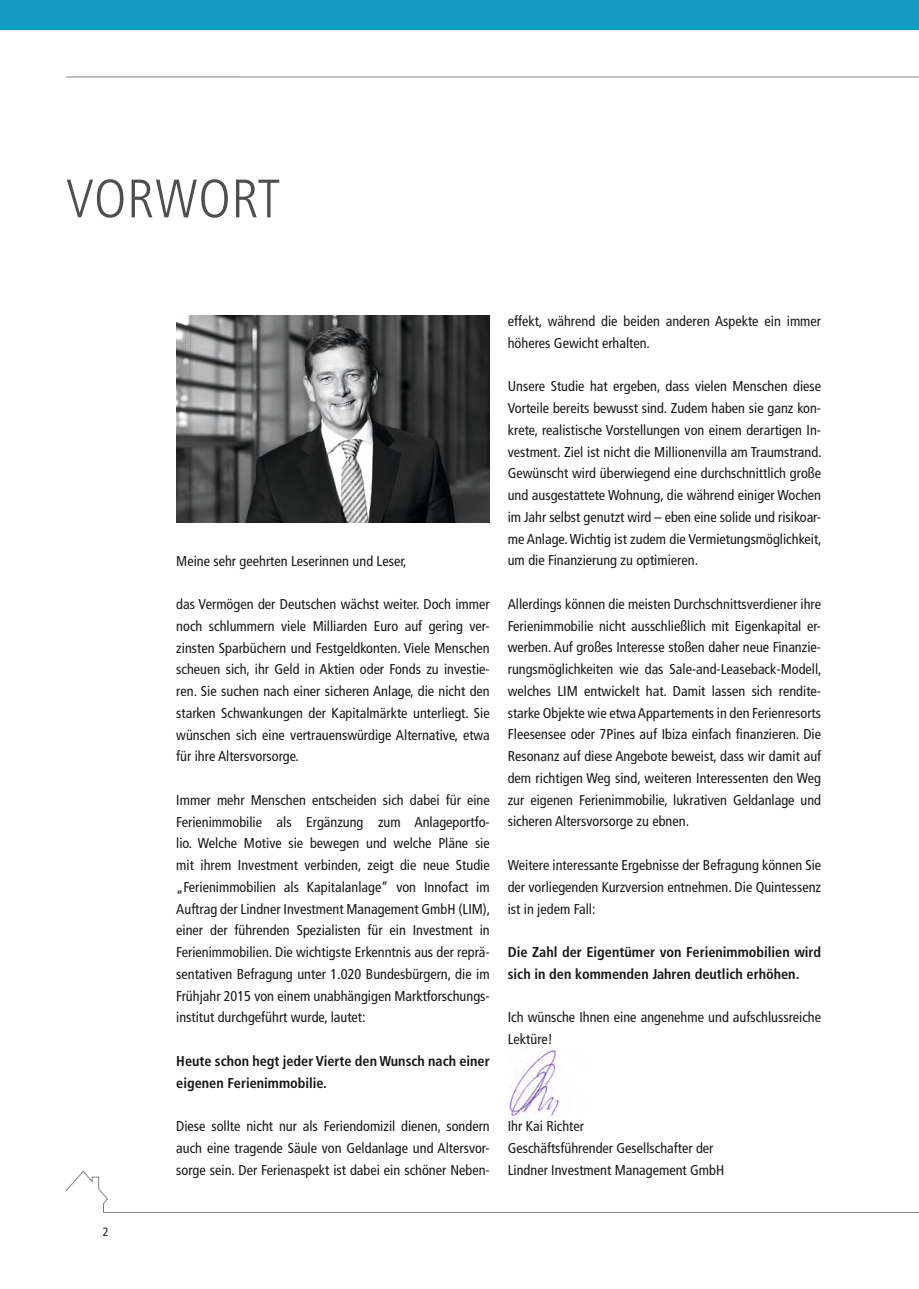
<style>
.page{position:relative;width:919px;height:1289px;background:#fff}
.page>*{position:absolute;margin:0;border:0;box-sizing:border-box;transform-origin:0 0}
.t1{font:300 condensed 54px "Frutiger";letter-spacing:.02em;color:#4f4f4f}
.t2{font:condensed 14.25px/21.8px "Frutiger";color:#171818;text-align:justify}
.t3{font:700 condensed 14.25px/21.8px "Frutiger";color:#171818}
.t4{font:condensed 12px "Frutiger";color:#171818}
</style>
<div class="page">
<img style="left:509px;top:1050px;width:51px;height:68px">
<div style="left:906px;top:0;width:12px;height:30px;background:#139bc2"></div>
<div style="left:0;top:0;width:906px;height:30px;background:#139bc2"></div>
<img style="left:176px;top:315px;width:313px;height:207px">
<svg style="left:65px;top:1170px;width:853px;height:43px"></svg>
<hr style="left:66px;top:76px;width:852px;height:2px;background:#c0c0c0">
<h1 class="t1" style="left:66px;top:168px;width:216px">VORWORT</h1>
<p class="t4" style="left:103px;top:1224px;width:7px">2</p>
<p class="t2" style="left:176px;top:550px;width:232px">Meine sehr geehrten Leserinnen und Leser,</p>
<p class="t2" style="left:176px;top:593px;width:315px">das Vermögen der Deutschen wächst weiter. Doch immer noch schlummern viele Milliarden Euro auf gering ver&shy;zinsten Sparbüchern und Festgeldkonten. Viele Menschen scheuen sich, ihr Geld in Aktien oder Fonds zu investie&shy;ren. Sie suchen nach einer sicheren Anlage, die nicht den starken Schwankungen der Kapitalmärkte unterliegt. Sie wünschen sich eine vertrauenswürdige Alternative, etwa für ihre Altersvorsorge.</p>
<p class="t2" style="left:176px;top:789px;width:315px">Immer mehr Menschen entscheiden sich dabei für eine Ferienimmobilie als Ergänzung zum Anlageportfo&shy;lio. Welche Motive sie bewegen und welche Pläne sie mit ihrem Investment verbinden, zeigt die neue Studie „Ferienimmobilien als Kapitalanlage“ von Innofact im Auftrag der Lindner Investment Management GmbH (LIM), einer der führenden Spezialisten für ein Investment in Ferienimmobilien. Die wichtigste Erkenntnis aus der reprä&shy;sentativen Befragung unter 1.020 Bundesbürgern, die im Frühjahr 2015 von einem unabhängigen Marktforschungs&shy;institut durchgeführt wurde, lautet:</p>
<p class="t3" style="left:176px;top:1050px;width:315px">Heute schon hegt jeder Vierte den Wunsch nach einer eigenen Ferienimmobilie.</p>
<p class="t2" style="left:176px;top:1115px;width:315px">Diese sollte nicht nur als Feriendomizil dienen, sondern auch eine tragende Säule von Geldanlage und Altersvor&shy;sorge sein. Der Ferienaspekt ist dabei ein schöner Neben-</p>
<p class="t2" style="left:507px;top:310px;width:315px">effekt, während die beiden anderen Aspekte ein immer höheres Gewicht erhalten.</p>
<p class="t2" style="left:507px;top:375px;width:315px">Unsere Studie hat ergeben, dass vielen Menschen diese Vorteile bereits bewusst sind. Zudem haben sie ganz kon&shy;krete, realistische Vorstellungen von einem derartigen In&shy;vestment. Ziel ist nicht die Millionenvilla am Traumstrand.<br>Gewünscht wird überwiegend eine durchschnittlich große und ausgestattete Wohnung, die während einiger Wochen im Jahr selbst genutzt wird – eben eine solide und risikoar&shy;me Anlage. Wichtig ist zudem die Vermietungsmöglichkeit, um die Finanzierung zu optimieren.</p>
<p class="t2" style="left:507px;top:593px;width:315px">Allerdings können die meisten Durchschnittsverdiener ihre Ferienimmobilie nicht ausschließlich mit Eigenkapital er&shy;werben. Auf großes Interesse stoßen daher neue Finanzie&shy;rungsmöglichkeiten wie das Sale-and-Leaseback-Modell, welches LIM entwickelt hat. Damit lassen sich rendite&shy;starke Objekte wie etwa Appartements in den Ferienresorts Fleesensee oder 7Pines auf Ibiza einfach finanzieren. Die Resonanz auf diese Angebote beweist, dass wir damit auf dem richtigen Weg sind, weiteren Interessenten den Weg zur eigenen Ferienimmobilie, lukrativen Geldanlage und sicheren Altersvorsorge zu ebnen.</p>
<p class="t2" style="left:507px;top:854px;width:315px">Weitere interessante Ergebnisse der Befragung können Sie der vorliegenden Kurzversion entnehmen. Die Quintessenz ist in jedem Fall:</p>
<p class="t3" style="left:507px;top:941px;width:315px">Die Zahl der Eigentümer von Ferienimmobilien wird sich in den kommenden Jahren deutlich erhöhen.</p>
<p class="t2" style="left:507px;top:1006px;width:315px">Ich wünsche Ihnen eine angenehme und aufschlussreiche<br>Lektüre!</p>
<p class="t2" style="left:507px;top:1115px;width:218px;text-align:left">Ihr Kai Richter<br>Geschäftsführender Gesellschafter der<br>Lindner Investment Management GmbH</p>
</div>
